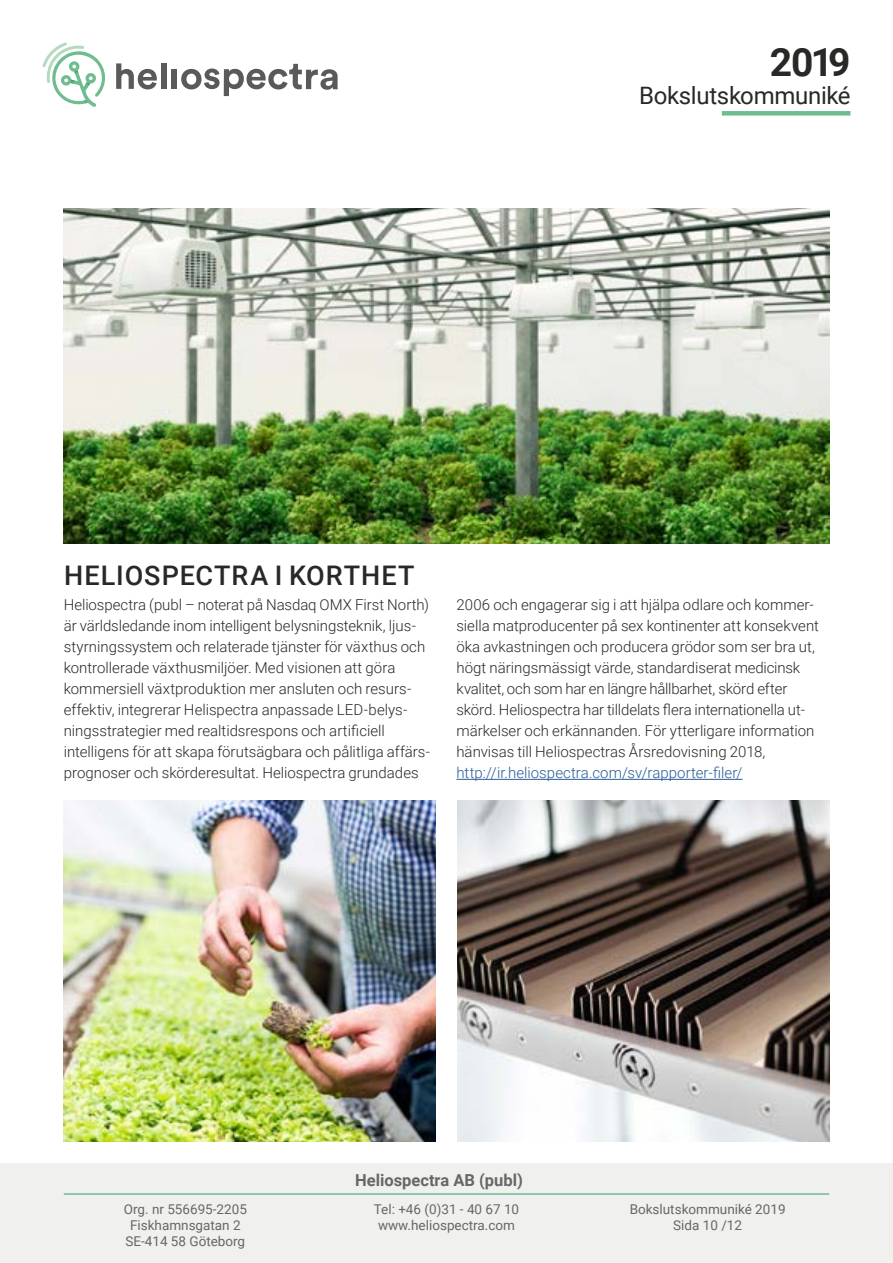
<style>
.page{position:relative;width:893px;height:1263px;background:#fff}
.page>*{position:absolute;margin:0;border:0;box-sizing:border-box;transform-origin:0 0}
.t1{font:700 39px "Roboto";color:#282827}
.t2{font:500 27px "Roboto";letter-spacing:.035em;color:#282827}
.t3{font:24px "Roboto";letter-spacing:-.015em;color:#282827}
.t4{font:700 16.5px "Roboto";color:#666766}
.t5{font:300 15px/21px "Roboto";color:#282827}
.t6{font:300 15px "Roboto";letter-spacing:.005em;color:#275b9b}
.t7{font:13.5px/16.2px "Roboto";color:#666766;text-align:center}
</style>
<div class="page">
<img style="left:64px;top:801px;width:372px;height:341px">
<img style="left:457px;top:801px;width:372px;height:341px">
<img style="left:64px;top:208px;width:765px;height:335px">
<svg style="left:116px;top:63px;width:41px;height:26px"></svg>
<div style="left:161px;top:63px;width:5px;height:26px;background:#5a5a5a"></div>
<div style="left:172px;top:69px;width:5px;height:20px;background:#5a5a5a"></div>
<svg style="left:181px;top:64px;width:157px;height:32px"></svg>
<svg style="left:43px;top:43px;width:62px;height:64px"></svg>
<div style="left:722px;top:111px;width:128px;height:5px;background:#6ebd8f"></div>
<div style="left:0;top:1163px;width:893px;height:100px;background:#f0f0ef"></div>
<hr style="left:64px;top:1193px;width:765px;height:2px;background:#6ebd8f">
<hr style="left:456px;top:779px;width:287px;height:1px;background:#275b9b">
<h1 class="t1" style="left:770px;top:35px;width:82px">2019</h1>
<h3 class="t3" style="left:639px;top:78px;width:213px">Bokslutskommuniké</h3>
<h2 class="t2" style="left:64px;top:556px;width:352px">HELIOSPECTRA I KORTHET</h2>
<p class="t5" style="left:64px;top:594px;width:368px">Heliospectra (publ – noterat på Nasdaq OMX First North) är världsledande inom intelligent belysningsteknik, ljus&shy;styrningssystem och relaterade tjänster för växthus och kontrollerade växthusmiljöer. Med visionen att göra kommersiell växtproduktion mer ansluten och resurs&shy;effektiv, integrerar Helispectra anpassade LED-belys&shy;ningsstrategier med realtidsrespons och artificiell intelligens för att skapa förutsägbara och pålitliga affärs&shy;prognoser och skörderesultat. Heliospectra grundades</p>
<p class="t5" style="left:456px;top:594px;width:364px">2006 och engagerar sig i att hjälpa odlare och kommer&shy;siella matproducenter på sex kontinenter att konsekvent öka avkastningen och producera grödor som ser bra ut, högt näringsmässigt värde, standardiserat medicinsk kvalitet, och som har en längre hållbarhet, skörd efter skörd. Heliospectra har tilldelats flera internationella ut&shy;märkelser och erkännanden. För ytterligare information hänvisas till Heliospectras Årsredovisning 2018,</p>
<p class="t6" style="left:456px;top:762px;width:288px">http://ir.heliospectra.com/sv/rapporter-filer/</p>
<p class="t4" style="left:355px;top:1169px;width:169px">Heliospectra AB (publ)</p>
<p class="t7" style="left:124px;top:1200px;width:125px">Org. nr 556695-2205<br>Fiskhamnsgatan 2<br>SE-414 58 Göteborg</p>
<p class="t7" style="left:374px;top:1200px;width:147px">Tel: +46 (0)31 - 40 67 10 www.heliospectra.com</p>
<p class="t7" style="left:630px;top:1200px;width:157px">Bokslutskommuniké 2019<br>Sida 10 /12</p>
</div>
